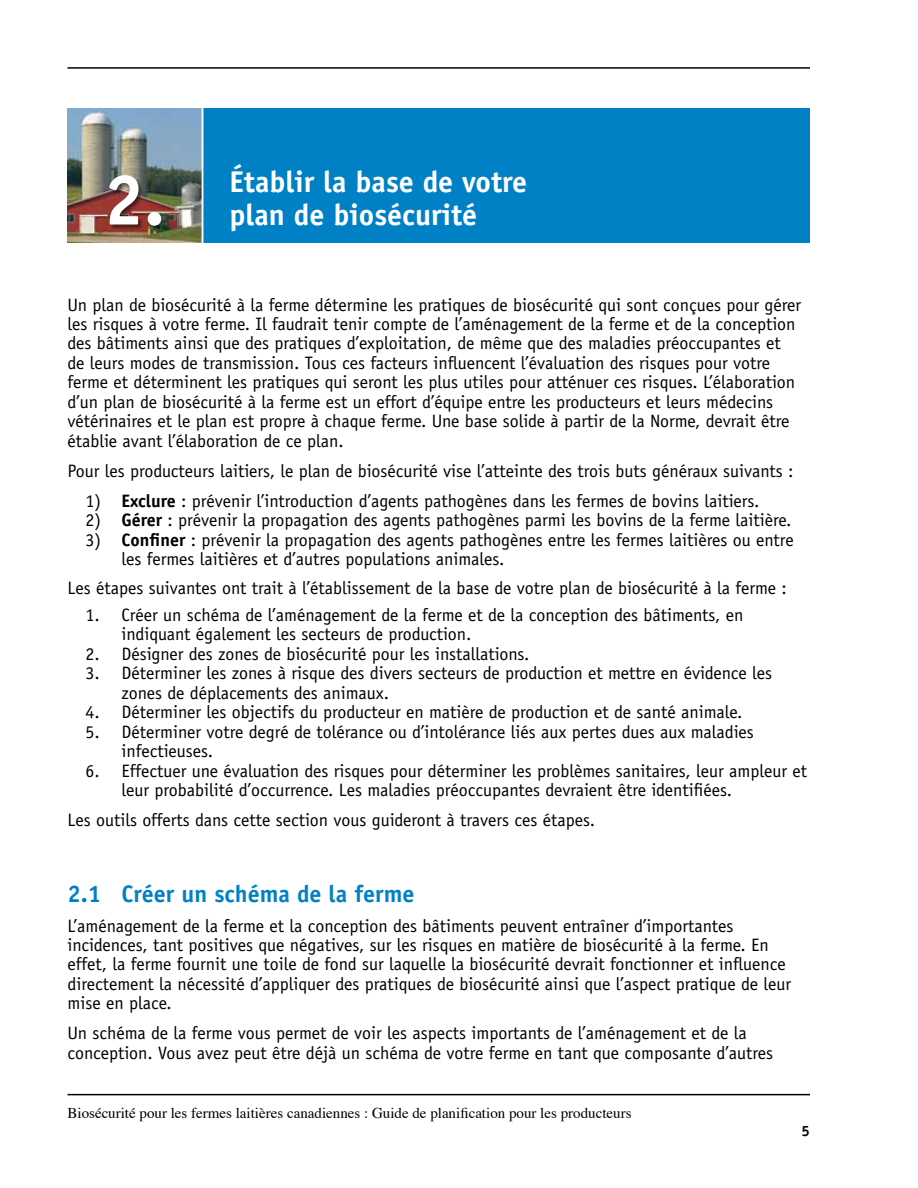
<style>
.page{position:relative;width:918px;height:1188px;background:#fff}
.page>*{position:absolute;margin:0;border:0;box-sizing:border-box;transform-origin:0 0}
.t1{font:700 72px "Officina Sans";color:#fff}
.t2{font:700 30px "Officina Sans";color:#fff}
.t3{font:700 24px "Officina Sans";color:#0081c6}
.t4{font:18px/19.5px "Officina Sans";color:#000}
.t5{font:15px "Times";color:#000}
.t6{font:700 15px "Officina Sans";color:#000}
.s1{font-weight:700}
</style>
<div class="page">
<hr style="left:68px;top:67px;width:742px;height:2px;background:#000">
<hr style="left:68px;top:1094px;width:742px;height:1px;background:#000">
<div style="left:68px;top:108px;width:742px;height:135px;background:#0081c6"></div>
<img style="left:68px;top:108px;width:134px;height:135px">
<hr style="left:202px;top:108px;width:1px;height:135px;background:#fff">
<div style="left:109px;top:175px;width:58px;height:56px;background:#000;opacity:.5"></div>
<h1 class="t1" style="left:104px;top:155px;width:63px">2.</h1>
<h2 class="t2" style="left:229px;top:163px;width:299px">Établir la base de votre</h2>
<h2 class="t2" style="left:229px;top:196px;width:249px">plan de biosécurité</h2>
<p class="t4" style="left:68px;top:295px;width:735px">Un plan de biosécurité à la ferme détermine les pratiques de biosécurité qui sont conçues pour gérer les risques à votre ferme. Il faudrait tenir compte de l’aménagement de la ferme et de la conception des bâtiments ainsi que des pratiques d’exploitation, de même que des maladies préoccupantes et de leurs modes de transmission. Tous ces facteurs influencent l’évaluation des risques pour votre ferme et déterminent les pratiques qui seront les plus utiles pour atténuer ces risques. L’élaboration d’un plan de biosécurité à la ferme est un effort d’équipe entre les producteurs et leurs médecins vétérinaires et le plan est propre à chaque ferme. Une base solide à partir de la Norme, devrait être établie avant l’élaboration de ce plan.</p>
<p class="t4" style="left:68px;top:461px;width:728px">Pour les producteurs laitiers, le plan de biosécurité vise l’atteinte des trois buts généraux suivants :</p>
<p class="t4" style="left:86px;top:491px;width:675px">1) <span class="s1">Exclure</span> : prévenir l’introduction d’agents pathogènes dans les fermes de bovins laitiers.</p>
<p class="t4" style="left:86px;top:511px;width:708px">2) <span class="s1">Gérer</span> : prévenir la propagation des agents pathogènes parmi les bovins de la ferme laitière.</p>
<p class="t4" style="left:122px;top:530px;width:674px;text-indent:-36px">3) <span class="s1">Confiner</span> : prévenir la propagation des agents pathogènes entre les fermes laitières ou entre les fermes laitières et d’autres populations animales.</p>
<p class="t4" style="left:68px;top:578px;width:721px">Les étapes suivantes ont trait à l’établissement de la base de votre plan de biosécurité à la ferme :</p>
<p class="t4" style="left:122px;top:605px;width:624px;text-indent:-36px">1. Créer un schéma de l’aménagement de la ferme et de la conception des bâtiments, en indiquant également les secteurs de production.</p>
<p class="t4" style="left:86px;top:644px;width:446px">2. Désigner des zones de biosécurité pour les installations.</p>
<p class="t4" style="left:122px;top:664px;width:652px;text-indent:-36px">3. Déterminer les zones à risque des divers secteurs de production et mettre en évidence les zones de déplacements des animaux.</p>
<p class="t4" style="left:86px;top:703px;width:658px">4. Déterminer les objectifs du producteur en matière de production et de santé animale.</p>
<p class="t4" style="left:122px;top:722px;width:634px;text-indent:-36px">5. Déterminer votre degré de tolérance ou d’intolérance liés aux pertes dues aux maladies infectieuses.</p>
<p class="t4" style="left:122px;top:761px;width:687px;text-indent:-36px">6. Effectuer une évaluation des risques pour déterminer les problèmes sanitaires, leur ampleur et leur probabilité d’occurrence. Les maladies préoccupantes devraient être identifiées.</p>
<p class="t4" style="left:68px;top:811px;width:529px">Les outils offerts dans cette section vous guideront à travers ces étapes.</p>
<h3 class="t3" style="left:68px;top:878px;width:348px">2.1 Créer un schéma de la ferme</h3>
<p class="t4" style="left:68px;top:916px;width:725px">L’aménagement de la ferme et la conception des bâtiments peuvent entraîner d’importantes incidences, tant positives que négatives, sur les risques en matière de biosécurité à la ferme. En effet, la ferme fournit une toile de fond sur laquelle la biosécurité devrait fonctionner et influence directement la nécessité d’appliquer des pratiques de biosécurité ainsi que l’aspect pratique de leur mise en place.</p>
<p class="t4" style="left:68px;top:1024px;width:707px">Un schéma de la ferme vous permet de voir les aspects importants de l’aménagement et de la conception. Vous avez peut être déjà un schéma de votre ferme en tant que composante d’autres</p>
<p class="t5" style="left:68px;top:1099px;width:566px">Biosécurité pour les fermes laitières canadiennes : Guide de planification pour les producteurs</p>
<p class="t6" style="left:802px;top:1122px;width:10px">5</p>
</div>
